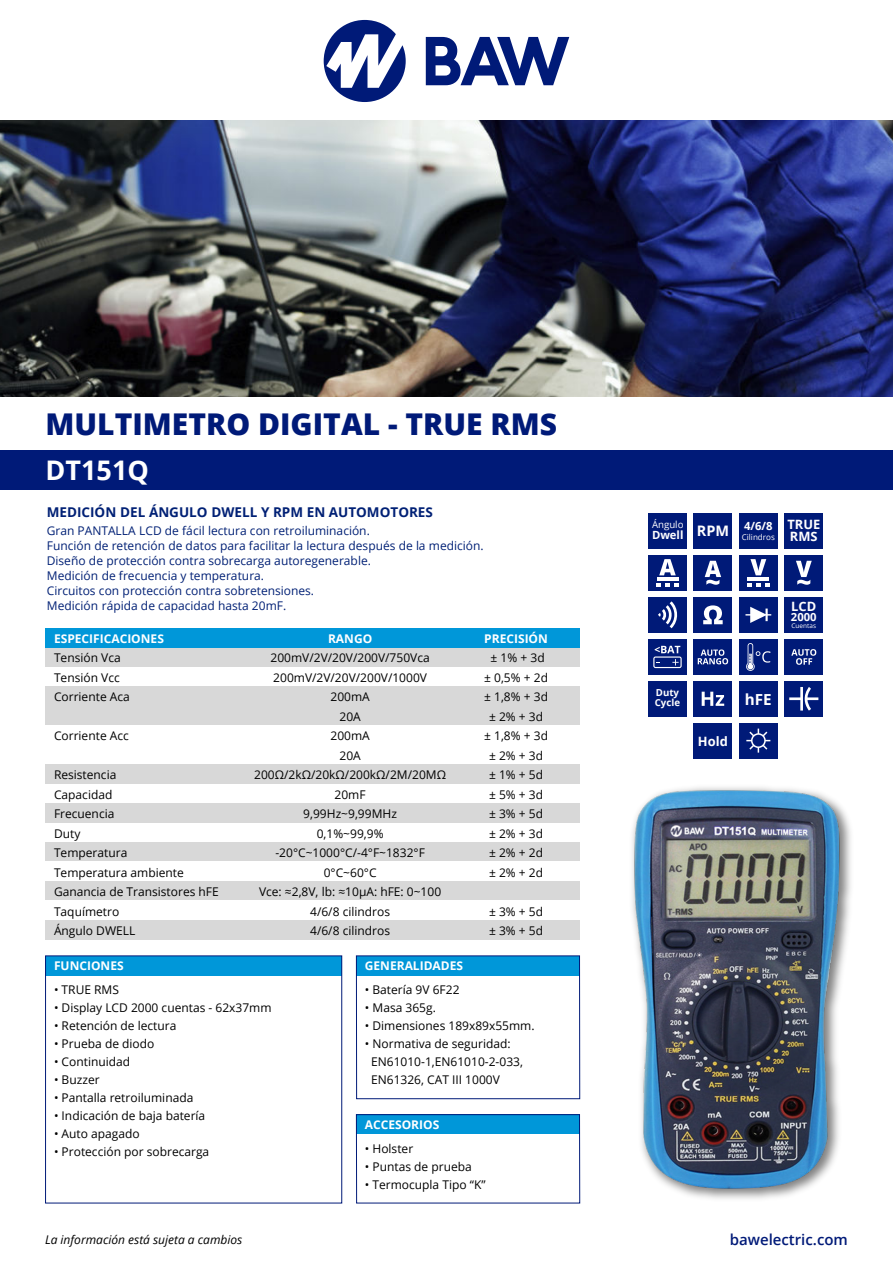
<style>
.page{position:relative;width:893px;height:1263px;background:#fff}
.page>*{position:absolute;margin:0;border:0;box-sizing:border-box;transform-origin:0 0}
.t1{font:800 30px "Open Sans";color:#001a78}
.t2{font:700 27px "Open Sans";color:#fff}
.t3{font:700 15.3px "Open Sans";color:#fff}
.t4{font:600 15px "Open Sans";color:#001a78}
.t5{font:700 14.55px "Open Sans";color:#fff}
.t6{font:700 13.5px "Open Sans";color:#002075}
.t7{font:700 12.9px/11.2px "Open Sans";color:#fff}
.t8{font:12px/19.5px "Open Sans";color:#000}
.t9{font:12px/15px "Open Sans";color:#002075}
.t10{font:700 12px "Open Sans";color:#fff}
.t11{font:italic 12px "Open Sans";color:#000}
.t12{font:700 11.25px "Open Sans";color:#fff}
.t13{font:700 9.6px/9.6px "Open Sans";color:#fff}
.t14{font:9.6px "Open Sans";color:#fff}
.t15{font:8.1px "Open Sans";color:#fff}
.t16{font:6.45px "Open Sans";color:#fff}
</style>
<div class="page">
<svg style="left:426px;top:37px;width:143px;height:48px"></svg>
<svg style="left:324px;top:20px;width:82px;height:82px"></svg>
<img style="left:0;top:120px;width:893px;height:276px">
<div style="left:0;top:450px;width:893px;height:40px;background:#001a78"></div>
<div style="left:46px;top:628px;width:534px;height:20px;background:#0097d9"></div>
<div style="left:46px;top:648px;width:534px;height:19px;background:#d8d8d8"></div>
<div style="left:46px;top:687px;width:534px;height:19px;background:#d8d8d8"></div>
<div style="left:46px;top:706px;width:534px;height:19px;background:#d8d8d8"></div>
<div style="left:46px;top:764px;width:534px;height:20px;background:#d8d8d8"></div>
<div style="left:46px;top:803px;width:534px;height:20px;background:#d8d8d8"></div>
<div style="left:46px;top:842px;width:534px;height:20px;background:#d8d8d8"></div>
<div style="left:46px;top:881px;width:534px;height:19px;background:#d8d8d8"></div>
<div style="left:46px;top:920px;width:534px;height:19px;background:#d8d8d8"></div>
<div style="left:356px;top:956px;width:223px;height:19px;background:#0097d9"></div>
<div style="left:356px;top:955px;width:224px;height:144px;border:1px solid #001a78"></div>
<div style="left:356px;top:1114px;width:223px;height:20px;background:#0097d9"></div>
<div style="left:356px;top:1114px;width:224px;height:89px;border:1px solid #001a78"></div>
<div style="left:46px;top:956px;width:296px;height:19px;background:#0097d9"></div>
<div style="left:785px;top:555px;width:38px;height:35px;background:#001a78"></div>
<svg style="left:796px;top:561px;width:16px;height:24px"></svg>
<div style="left:739px;top:555px;width:38px;height:35px;background:#001a78"></div>
<svg style="left:750px;top:559px;width:16px;height:16px"></svg>
<hr style="left:748px;top:577px;width:21px;height:4px;background:#fff">
<svg style="left:748px;top:583px;width:21px;height:3px"></svg>
<div style="left:694px;top:555px;width:38px;height:35px;background:#001a78"></div>
<svg style="left:705px;top:561px;width:16px;height:24px"></svg>
<div style="left:739px;top:597px;width:38px;height:35px;background:#001a78"></div>
<svg style="left:745px;top:607px;width:26px;height:16px"></svg>
<div style="left:694px;top:597px;width:38px;height:35px;background:#001a78"></div>
<svg style="left:703px;top:605px;width:20px;height:19px"></svg>
<div style="left:739px;top:723px;width:38px;height:35px;background:#001a78"></div>
<svg style="left:746px;top:728px;width:24px;height:24px"></svg>
<div style="left:785px;top:681px;width:38px;height:35px;background:#001a78"></div>
<svg style="left:789px;top:687px;width:29px;height:23px"></svg>
<div style="left:739px;top:639px;width:38px;height:35px;background:#001a78"></div>
<svg style="left:746px;top:643px;width:24px;height:28px"></svg>
<div style="left:785px;top:639px;width:38px;height:35px;background:#001a78"></div>
<svg style="left:791px;top:649px;width:25px;height:16px"></svg>
<div style="left:648px;top:555px;width:38px;height:35px;background:#001a78"></div>
<hr style="left:657px;top:577px;width:21px;height:4px;background:#fff">
<svg style="left:657px;top:583px;width:21px;height:3px"></svg>
<svg style="left:659px;top:559px;width:17px;height:16px"></svg>
<div style="left:648px;top:639px;width:38px;height:35px;background:#001a78"></div>
<svg style="left:653px;top:646px;width:29px;height:22px"></svg>
<div style="left:648px;top:597px;width:38px;height:35px;background:#001a78"></div>
<svg style="left:658px;top:601px;width:20px;height:27px"></svg>
<div style="left:648px;top:513px;width:38px;height:35px;background:#001a78"></div>
<div style="left:739px;top:513px;width:38px;height:35px;background:#001a78"></div>
<div style="left:785px;top:597px;width:38px;height:35px;background:#001a78"></div>
<div style="left:694px;top:513px;width:38px;height:35px;background:#001a78"></div>
<div style="left:694px;top:723px;width:38px;height:35px;background:#001a78"></div>
<div style="left:785px;top:513px;width:38px;height:35px;background:#001a78"></div>
<div style="left:648px;top:681px;width:38px;height:35px;background:#001a78"></div>
<div style="left:739px;top:681px;width:38px;height:35px;background:#001a78"></div>
<div style="left:694px;top:681px;width:38px;height:35px;background:#001a78"></div>
<svg style="left:702px;top:692px;width:22px;height:14px"></svg>
<div style="left:694px;top:639px;width:38px;height:35px;background:#001a78"></div>
<svg style="left:698px;top:649px;width:30px;height:15px"></svg>
<img style="left:690px;top:819px;width:161px;height:380px">
<img style="left:632px;top:787px;width:215px;height:408px">
<h1 class="t1" style="left:46px;top:401px;width:513px">MULTIMETRO DIGITAL - TRUE RMS</h1>
<h2 class="t2" style="left:46px;top:451px;width:105px">DT151Q</h2>
<p class="t6" style="left:47px;top:502px;width:388px">MEDICIÓN DEL ÁNGULO DWELL Y RPM EN AUTOMOTORES</p>
<p class="t9" style="left:47px;top:523px;width:438px">Gran PANTALLA LCD de fácil lectura con retroiluminación.<br>Función de retención de datos para facilitar la lectura después de la medición.<br>Diseño de protección contra sobrecarga autoregenerable.<br>Medición de frecuencia y temperatura.<br>Circuitos con protección contra sobretensiones.<br>Medición rápida de capacidad hasta 20mF.</p>
<p class="t10" style="left:484px;top:630px;width:65px">PRECISIÓN</p>
<p class="t8" style="left:484px;top:648px;width:65px;text-align:center">± 1% + 3d ± 0,5% + 2d ± 1,8% + 3d ± 2% + 3d ± 1,8% + 3d ± 2% + 3d ± 1% + 5d ± 5% + 3d ± 3% + 5d ± 2% + 3d ± 2% + 2d ± 2% + 2d</p>
<p class="t8" style="left:489px;top:901px;width:56px">± 3% + 5d ± 3% + 5d</p>
<p class="t10" style="left:54px;top:630px;width:111px">ESPECIFICACIONES</p>
<p class="t8" style="left:54px;top:648px;width:77px">Tensión Vca<br>Tensión Vcc<br>Corriente Aca</p>
<p class="t8" style="left:54px;top:726px;width:76px">Corriente Acc</p>
<p class="t8" style="left:54px;top:765px;width:166px">Resistencia<br>Capacidad<br>Frecuencia<br>Duty<br>Temperatura<br>Temperatura ambiente<br>Ganancia de Transistores hFE<br>Taquímetro<br>Ángulo DWELL</p>
<p class="t10" style="left:328px;top:630px;width:46px">RANGO</p>
<p class="t8" style="left:254px;top:648px;width:193px;text-align:center">200mV/2V/20V/200V/750Vca<br>200mV/2V/20V/200V/1000V<br>200mA<br>20A<br>200mA<br>20A<br>200Ω/2kΩ/20kΩ/200kΩ/2M/20MΩ<br>20mF<br>9,99Hz~9,99MHz<br>0,1%~99,9% -20°C~1000°C/-4°F~1832°F<br>0°C~60°C<br>Vce: ≈2,8V, lb: ≈10μA: hFE: 0~100<br>4/6/8 cilindros<br>4/6/8 cilindros</p>
<p class="t10" style="left:365px;top:957px;width:100px">GENERALIDADES</p>
<p class="t8" style="left:365px;top:980px;width:96px">• Batería 9V 6F22</p>
<p class="t8" style="left:365px;top:998px;width:73px">• Masa 365g.</p>
<p class="t8" style="left:365px;top:1016px;width:171px">• Dimensiones 189x89x55mm.</p>
<p class="t8" style="left:371px;top:1035px;width:153px;line-height:18px;text-indent:-6px">• Normativa de seguridad:<br>EN61010-1,EN61010-2-033,<br>EN61326, CAT III 1000V</p>
<p class="t10" style="left:365px;top:1116px;width:76px">ACCESORIOS</p>
<p class="t8" style="left:365px;top:1139px;width:50px">• Holster</p>
<p class="t8" style="left:365px;top:1157px;width:108px">• Puntas de prueba</p>
<p class="t8" style="left:365px;top:1175px;width:122px">• Termocupla Tipo “K”</p>
<p class="t10" style="left:54px;top:957px;width:71px">FUNCIONES</p>
<p class="t8" style="left:54px;top:980px;width:67px">• TRUE RMS</p>
<p class="t8" style="left:54px;top:998px;width:219px">• Display LCD 2000 cuentas - 62x37mm</p>
<p class="t8" style="left:54px;top:1016px;width:124px">• Retención de lectura</p>
<p class="t8" style="left:54px;top:1034px;width:102px">• Prueba de diodo</p>
<p class="t8" style="left:54px;top:1052px;width:78px">• Continuidad</p>
<p class="t8" style="left:54px;top:1070px;width:47px">• Buzzer</p>
<p class="t8" style="left:54px;top:1088px;width:141px">• Pantalla retroiluminada</p>
<p class="t8" style="left:54px;top:1106px;width:153px">• Indicación de baja batería</p>
<p class="t8" style="left:54px;top:1124px;width:87px">• Auto apagado</p>
<p class="t8" style="left:54px;top:1142px;width:157px">• Protección por sobrecarga</p>
<p class="t14" style="left:652px;top:518px;width:33px">Ángulo</p>
<p class="t12" style="left:652px;top:527px;width:33px">Dwell</p>
<p class="t5" style="left:697px;top:520px;width:34px">RPM</p>
<p class="t12" style="left:744px;top:518px;width:30px">4/6/8</p>
<p class="t15" style="left:742px;top:531px;width:35px">Cilindros</p>
<p class="t7" style="left:787px;top:519px;width:34px">TRUE<br>RMS</p>
<p class="t7" style="left:791px;top:601px;width:26px">LCD</p>
<p class="t12" style="left:791px;top:609px;width:27px">2000</p>
<p class="t16" style="left:791px;top:621px;width:26px">Cuentas</p>
<p class="t13" style="left:655px;top:688px;width:27px">Duty<br>Cycle</p>
<p class="t3" style="left:745px;top:688px;width:28px">hFE</p>
<p class="t7" style="left:698px;top:735px;width:31px">Hold</p>
<p class="t11" style="left:45px;top:1231px;width:199px">La información está sujeta a cambios</p>
<p class="t4" style="left:730px;top:1229px;width:120px">bawelectric.com</p>
</div>
